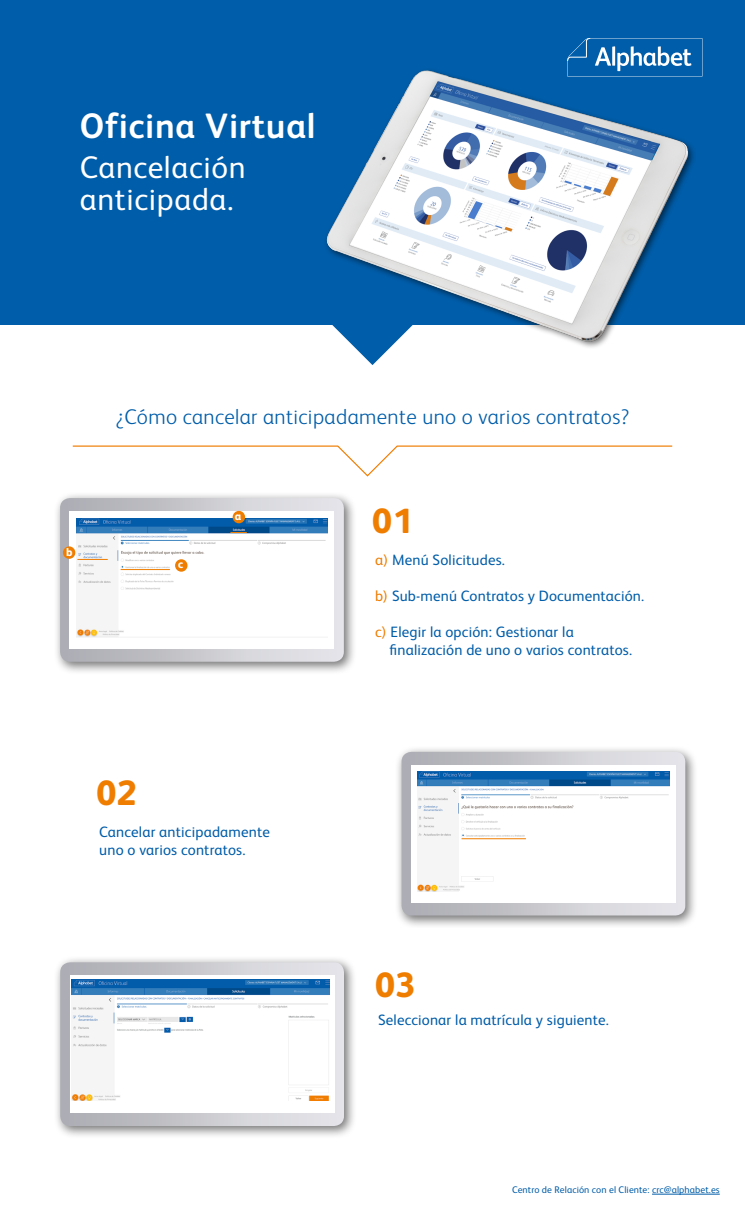
<style>
.page{position:relative;width:745px;height:1223px;background:#fff}
.page>*{position:absolute;margin:0;border:0;box-sizing:border-box;transform-origin:0 0}
.t1{font:700 35.25px "FS Albert Pro";letter-spacing:.02em;color:#fff}
.t2{font:800 35px "FS Albert Pro";color:#ef7d00}
.t3{font:31.25px/32.5px "FS Albert Pro";letter-spacing:.02em;color:#fff}
.t4{font:300 21.25px "FS Albert Pro";letter-spacing:.02em;color:#005da9}
.t5{font:15px/18px "FS Albert Pro";letter-spacing:.01em;color:#005da9}
.t6{font:800 11.25px "FS Albert Pro";color:#fff}
.t7{font:9.62px "FS Albert Pro";letter-spacing:.01em;color:#005da9}
.s1{color:#ef7d00}
</style>
<div class="page">
<div style="left:0;top:0;width:744px;height:324px;background:#005da9"></div>
<hr style="left:651px;top:1193px;width:68px;height:1px;background:#005da9">
<div style="left:53px;top:955px;width:303px;height:183px;background:#000;opacity:.55"></div>
<svg style="left:60px;top:962px;width:284px;height:163px;background:#cacad0"></svg>
<div style="left:70px;top:975px;width:264px;height:138px;background:#fff"></div>
<img style="left:72px;top:979px;width:257px;height:121px">
<img style="left:281px;top:38px;width:424px;height:310px">
<svg style="left:328px;top:321px;width:88px;height:44px"></svg>
<svg style="left:72px;top:445px;width:601px;height:32px"></svg>
<div style="left:394px;top:745px;width:303px;height:183px;background:#000;opacity:.55"></div>
<svg style="left:401px;top:751px;width:284px;height:164px;background:#ccccd1"></svg>
<div style="left:411px;top:764px;width:264px;height:138px;background:#fff"></div>
<img style="left:417px;top:771px;width:252px;height:120px">
<hr style="left:461px;top:838px;width:64px;height:1px;background:#ef7d00">
<div style="left:53px;top:491px;width:303px;height:183px;background:#000;opacity:.55"></div>
<svg style="left:60px;top:498px;width:283px;height:163px;background:#cacacf"></svg>
<div style="left:70px;top:511px;width:264px;height:138px;background:#fff"></div>
<img style="left:76px;top:518px;width:252px;height:119px">
<div style="left:232px;top:511px;width:13px;height:12px;background:#ef7d00;border-radius:50%"></div>
<div style="left:63px;top:546px;width:12px;height:13px;background:#ef7d00;border-radius:50%"></div>
<div style="left:175px;top:559px;width:12px;height:12px;background:#ef7d00;border-radius:50%"></div>
<hr style="left:120px;top:569px;width:50px;height:1px;background:#ef7d00">
<hr style="left:77px;top:559px;width:31px;height:1px;background:#ef7d00">
<svg style="left:230px;top:532px;width:16px;height:1px"></svg>
<svg style="left:567px;top:38px;width:135px;height:39px"></svg>
<h1 class="t1" style="left:80px;top:101px;width:237px">Oficina Virtual</h1>
<h3 class="t3" style="left:80px;top:148px;width:167px">Cancelación anticipada.</h3>
<p class="t6" style="left:66px;top:543px;width:8px">b</p>
<h3 class="t4" style="left:115px;top:402px;width:515px">¿Cómo cancelar anticipadamente uno o varios contratos?</h3>
<p class="t6" style="left:178px;top:555px;width:7px">c</p>
<p class="t6" style="left:235px;top:507px;width:8px">a</p>
<h2 class="t2" style="left:372px;top:493px;width:42px">01</h2>
<p class="t5" style="left:375px;top:550px;width:131px"><span class="s1">a)</span> Menú Solicitudes.</p>
<p class="t5" style="left:375px;top:585px;width:270px"><span class="s1">b)</span> Sub-menú Contratos y Documentación.</p>
<p class="t5" style="left:389px;top:621px;width:244px;text-indent:-15px"><span class="s1">c)</span> Elegir la opción: Gestionar la finalización de uno o varios contratos.</p>
<h2 class="t2" style="left:96px;top:765px;width:42px">02</h2>
<p class="t5" style="left:99px;top:821px;width:172px">Cancelar anticipadamente uno o varios contratos.</p>
<h2 class="t2" style="left:375px;top:957px;width:42px">03</h2>
<p class="t5" style="left:378px;top:1009px;width:232px">Seleccionar la matrícula y siguiente.</p>
<p class="t7" style="left:512px;top:1183px;width:209px">Centro de Relación con el Cliente: crc@alphabet.es</p>
</div>
